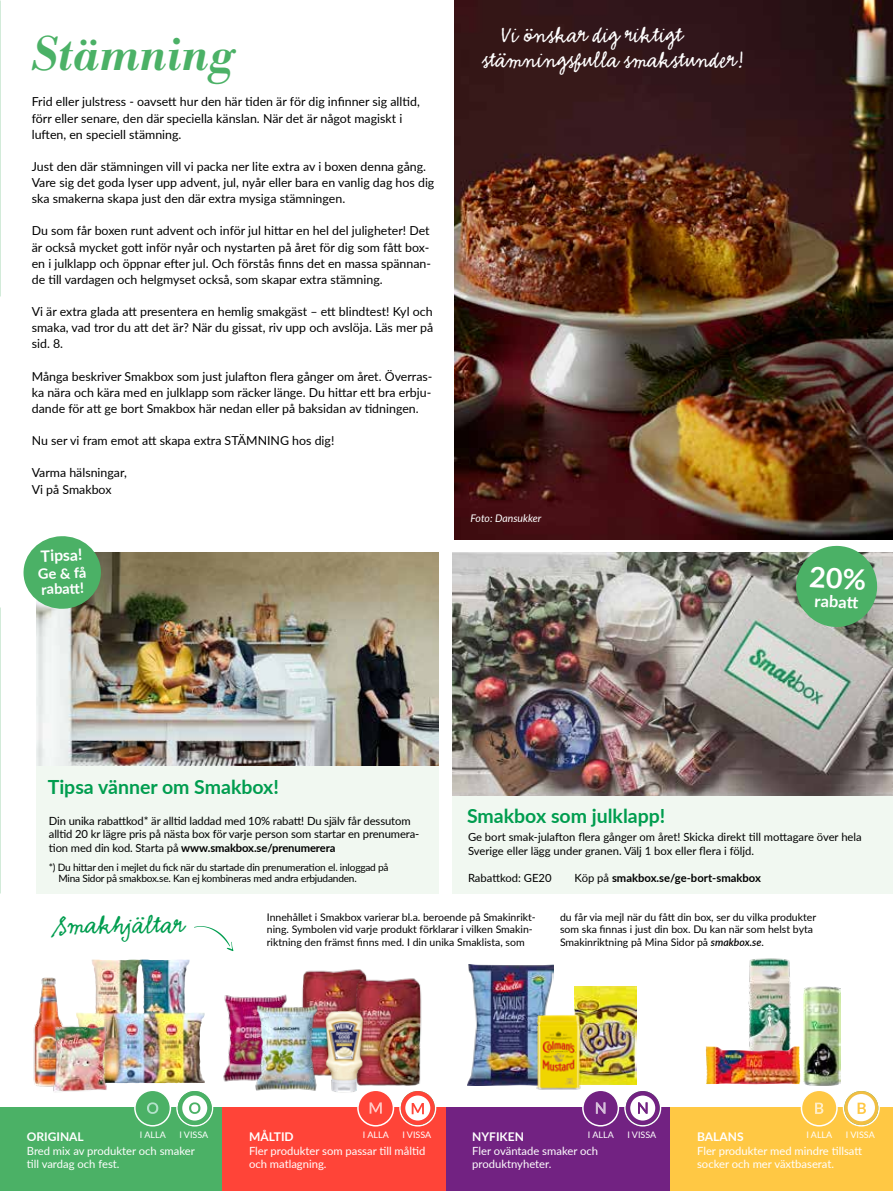
<style>
.page{position:relative;width:893px;height:1191px;background:#fff}
.page>*{position:absolute;margin:0;border:0;box-sizing:border-box;transform-origin:0 0}
.t1{font:italic 500 48px "Bodoni BE";color:#4bb166}
.t2{font:28.2px "Emmascript MVB Std";color:#009d4f}
.t3{font:24.45px/25.2px "Emmascript MVB Std";color:#fff}
.t4{font:700 19.5px "Lato";color:#009d4f}
.t5{font:700 16.65px "Lato";color:#fff}
.t6{font:700 15.75px "Lato";color:#fff}
.t7{font:700 14.55px/15.3px "Lato";color:#fff}
.t8{font:12.3px/16px "Lato";color:#000}
.t9{font:700 12px "Lato";color:#fff}
.t10{font:11.25px/13.5px "Lato";letter-spacing:-.01em;color:#000}
.t11{font:11.25px/13.5px "Lato";color:#fff}
.t12{font:700 11.25px "Lato";color:#000}
.t13{font:10.5px/12.6px "Lato";color:#000}
.t14{font:italic 10.5px "Lato";color:#fff}
.t15{font:10.2px/11.2px "Lato";letter-spacing:-.02em;color:#000}
.t16{font:9px "Lato";color:#fff}
.s1{font-weight:700}
.s2{font-weight:400}
.s3{font-weight:600;font-style:italic}
</style>
<div class="page">
<img style="left:454px;top:0;width:439px;height:540px">
<div style="left:0;top:1108px;width:222px;height:83px;background:#4bb166"></div>
<div style="left:446px;top:1108px;width:244px;height:83px;background:#722282"></div>
<div style="left:222px;top:1108px;width:224px;height:83px;background:#ff4438"></div>
<div style="left:671px;top:1108px;width:222px;height:83px;background:#ffc844"></div>
<div style="left:453px;top:647px;width:440px;height:246px;background:#f1f8f1"></div>
<img style="left:453px;top:552px;width:440px;height:243px">
<img style="left:0;top:607px;width:1px;height:286px">
<svg style="left:177px;top:1090px;width:35px;height:35px"></svg>
<div style="left:176px;top:1089px;width:37px;height:37px;border:2px solid #fff;border-radius:50%"></div>
<img style="left:0;top:0;width:1px;height:297px">
<svg style="left:181px;top:1094px;width:27px;height:27px"></svg>
<svg style="left:194px;top:926px;width:39px;height:25px"></svg>
<div style="left:36px;top:552px;width:403px;height:341px;background:#f1f8f1"></div>
<img style="left:36px;top:552px;width:403px;height:213px">
<svg style="left:23px;top:536px;width:79px;height:73px;background:#6ab77c"></svg>
<div style="left:178px;top:1091px;width:34px;height:34px;border:4px solid #4bb166;border-radius:50%"></div>
<svg style="left:189px;top:1102px;width:11px;height:11px"></svg>
<div style="left:135px;top:1090px;width:35px;height:35px;background:#4bb166;border-radius:50%"></div>
<div style="left:134px;top:1089px;width:37px;height:37px;border:2px solid #fff;border-radius:50%"></div>
<svg style="left:147px;top:1102px;width:11px;height:11px"></svg>
<div style="left:399px;top:1089px;width:37px;height:37px;border:2px solid #fff;border-radius:50%"></div>
<svg style="left:404px;top:1094px;width:27px;height:27px"></svg>
<div style="left:401px;top:1091px;width:34px;height:34px;border:4px solid #ff4438;border-radius:50%"></div>
<div style="left:358px;top:1090px;width:35px;height:35px;background:#ff4438;border-radius:50%"></div>
<div style="left:357px;top:1089px;width:37px;height:37px;border:2px solid #fff;border-radius:50%"></div>
<svg style="left:412px;top:1103px;width:12px;height:11px"></svg>
<svg style="left:370px;top:1102px;width:12px;height:11px"></svg>
<svg style="left:625px;top:1090px;width:35px;height:35px"></svg>
<div style="left:624px;top:1089px;width:37px;height:37px;border:2px solid #fff;border-radius:50%"></div>
<svg style="left:629px;top:1094px;width:27px;height:27px"></svg>
<div style="left:626px;top:1091px;width:34px;height:34px;border:4px solid #722282;border-radius:50%"></div>
<div style="left:583px;top:1090px;width:35px;height:35px;background:#722282;border-radius:50%"></div>
<div style="left:582px;top:1089px;width:37px;height:37px;border:2px solid #fff;border-radius:50%"></div>
<svg style="left:843px;top:1090px;width:36px;height:35px"></svg>
<div style="left:843px;top:1089px;width:37px;height:37px;border:2px solid #fff;border-radius:50%"></div>
<div style="left:801px;top:1090px;width:36px;height:35px;background:#ffc844;border-radius:50%"></div>
<div style="left:801px;top:1089px;width:37px;height:37px;border:2px solid #fff;border-radius:50%"></div>
<div style="left:844px;top:1091px;width:34px;height:34px;border:4px solid #f1be43;border-radius:50%"></div>
<div style="left:848px;top:1094px;width:27px;height:27px;background:#fff;border-radius:50%"></div>
<svg style="left:596px;top:1102px;width:9px;height:11px"></svg>
<svg style="left:638px;top:1102px;width:9px;height:11px"></svg>
<svg style="left:815px;top:1102px;width:9px;height:12px"></svg>
<svg style="left:858px;top:1102px;width:8px;height:12px"></svg>
<img style="left:33px;top:977px;width:25px;height:107px">
<img style="left:705px;top:958px;width:99px;height:117px">
<img style="left:76px;top:959px;width:129px;height:124px">
<img style="left:36px;top:1014px;width:88px;height:78px">
<img style="left:302px;top:969px;width:61px;height:41px">
<img style="left:344px;top:972px;width:87px;height:128px">
<img style="left:467px;top:964px;width:86px;height:121px">
<img style="left:574px;top:986px;width:62px;height:98px">
<img style="left:520px;top:1013px;width:77px;height:77px">
<img style="left:804px;top:986px;width:37px;height:99px">
<img style="left:706px;top:1046px;width:94px;height:38px">
<img style="left:223px;top:994px;width:64px;height:88px">
<img style="left:240px;top:1001px;width:93px;height:90px">
<img style="left:303px;top:1010px;width:83px;height:83px">
<svg style="left:795px;top:545px;width:83px;height:83px;background:#65b278"></svg>
<h1 class="t1" style="left:31px;top:26px;width:206px">Stämning</h1>
<p class="t8" style="left:32px;top:93px;width:390px">Frid eller julstress - oavsett hur den här tiden är för dig infinner sig alltid, förr eller senare, den där speciella känslan. När det är något magiskt i luften, en speciell stämning.</p>
<p class="t8" style="left:32px;top:158px;width:404px">Just den där stämningen vill vi packa ner lite extra av i boxen denna gång.<br>Vare sig det goda lyser upp advent, jul, nyår eller bara en vanlig dag hos dig ska smakerna skapa just den där extra mysiga stämningen.</p>
<p class="t8" style="left:32px;top:222px;width:401px">Du som får boxen runt advent och inför jul hittar en hel del juligheter! Det är också mycket gott inför nyår och nystarten på året för dig som fått box&shy;en i julklapp och öppnar efter jul. Och förstås finns det en massa spännan&shy;de till vardagen och helgmyset också, som skapar extra stämning.</p>
<p class="t8" style="left:32px;top:303px;width:403px;text-align:justify">Vi är extra glada att presentera en hemlig smakgäst – ett blindtest! Kyl och smaka, vad tror du att det är? När du gissat, riv upp och avslöja. Läs mer på sid. 8.</p>
<p class="t8" style="left:32px;top:367px;width:402px;text-align:justify">Många beskriver Smakbox som just julafton flera gånger om året. Överras&shy;ka nära och kära med en julklapp som räcker länge. Du hittar ett bra erbju&shy;dande för att ge bort Smakbox här nedan eller på baksidan av tidningen.</p>
<p class="t8" style="left:32px;top:432px;width:304px">Nu ser vi fram emot att skapa extra STÄMNING hos dig!</p>
<p class="t8" style="left:32px;top:464px;width:97px">Varma hälsningar,<br>Vi på Smakbox</p>
<p class="t6" style="left:40px;top:544px;width:43px;rotate:-2deg">Tipsa!</p>
<p class="t7" style="left:38px;top:566px;width:50px;rotate:-2deg">Ge &amp; få rabatt !</p>
<h3 class="t3" style="left:483px;top:23px;width:263px;text-indent:18px">Vi önskar dig riktigt stämningsfulla smakstunder!</h3>
<p class="t14" style="left:471px;top:511px;width:72px">Foto: Dansukker</p>
<h3 class="t5" style="left:815px;top:588px;width:40px;rotate:3deg">rabatt</h3>
<h3 class="t4" style="left:48px;top:772px;width:233px">Tipsa vänner om Smakbox!</h3>
<p class="t10" style="left:49px;top:813px;width:372px">Din unika rabattkod* är alltid laddad med 10% rabatt! Du själv får dessutom alltid 20 kr lägre pris på nästa box för varje person som startar en prenumera&shy;tion med din kod. Starta på <span class="s1">www.smakbox.se/prenumerera</span></p>
<p class="t15" style="left:58px;top:860px;width:332px;text-indent:-10px">*) Du hittar den i mejlet du fick när du startade din prenumeration el. inloggad på<br>Mina Sidor på smakbox.se. Kan ej kombineras med andra erbjudanden.</p>
<h3 class="t4" style="left:467px;top:801px;width:200px">Smakbox som julklapp!</h3>
<p class="t10" style="left:468px;top:830px;width:395px">Ge bort smak-julafton flera gånger om året! Skicka direkt till mottagare över hela<br>Sverige eller lägg under granen. Välj 1 box eller flera i följd.</p>
<p class="t10" style="left:468px;top:870px;width:85px">Rabattkod: GE20</p>
<p class="t12" style="left:575px;top:869px;width:188px"><span class="s2">Köp på</span> smakbox.se/ge-bort-smakbox</p>
<h2 class="t2" style="left:55px;top:909px;width:131px">Smakhjältar</h2>
<p class="t13" style="left:267px;top:910px;width:270px">Innehållet i Smakbox varierar bl.a. beroende på Smakinrikt&shy;ning. Symbolen vid varje produkt förklarar i vilken Smakin&shy;riktning den främst finns med. I din unika Smaklista, som</p>
<p class="t13" style="left:560px;top:910px;width:258px">du får via mejl när du fått din box, ser du vilka produkter som ska finnas i just din box. Du kan när som helst byta<br>Smakinriktning på Mina Sidor på <span class="s3">smakbox.se</span>.</p>
<p class="t9" style="left:249px;top:1127px;width:46px">MÅLTID</p>
<p class="t11" style="left:249px;top:1143px;width:178px">Fler produkter som passar till måltid och matlagning.</p>
<p class="t16" style="left:140px;top:1128px;width:27px">I ALLA</p>
<p class="t16" style="left:179px;top:1128px;width:30px">I VISSA</p>
<p class="t16" style="left:363px;top:1128px;width:27px">I ALLA</p>
<p class="t16" style="left:402px;top:1128px;width:30px">I VISSA</p>
<p class="t16" style="left:588px;top:1128px;width:27px">I ALLA</p>
<p class="t16" style="left:627px;top:1128px;width:30px">I VISSA</p>
<p class="t16" style="left:806px;top:1128px;width:27px">I ALLA</p>
<p class="t16" style="left:846px;top:1128px;width:30px">I VISSA</p>
<p class="t9" style="left:27px;top:1127px;width:59px">ORIGINAL</p>
<p class="t11" style="left:27px;top:1143px;width:170px">Bred mix av produkter och smaker till vardag och fest.</p>
<p class="t9" style="left:697px;top:1127px;width:48px">BALANS</p>
<p class="t11" style="left:697px;top:1143px;width:167px">Fler produkter med mindre tillsatt socker och mer växtbaserat.</p>
<p class="t9" style="left:472px;top:1127px;width:53px">NYFIKEN</p>
<p class="t11" style="left:472px;top:1143px;width:127px">Fler oväntade smaker och produktnyheter.</p>
</div>
